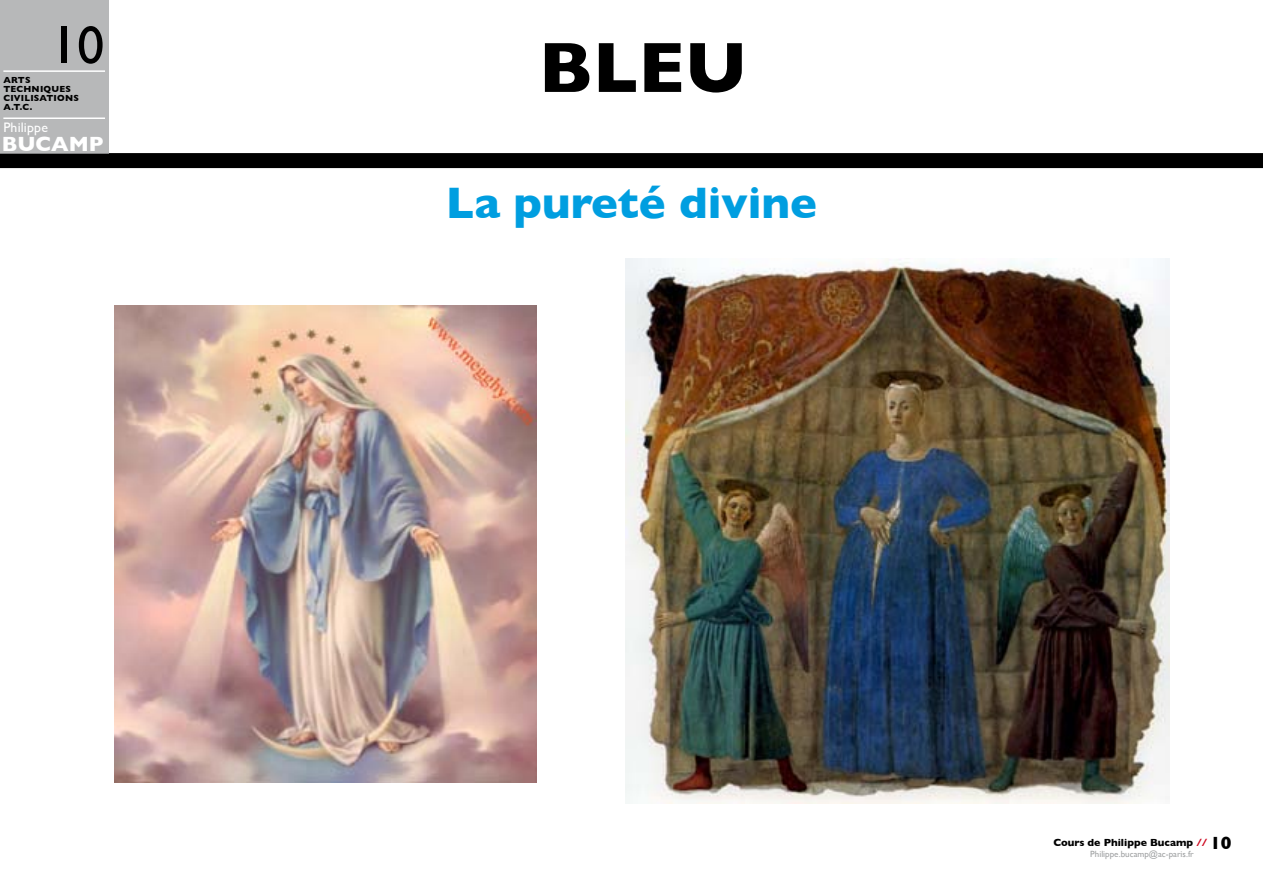
<style>
.page{position:relative;width:1263px;height:893px;background:#fff}
.page>*{position:absolute;margin:0;border:0;box-sizing:border-box;transform-origin:0 0}
.t1{font:700 72px "Gill Sans";color:#000}
.t2{font:54px "Gill Sans";color:#000}
.t3{font:700 45px "Gill Sans";color:#009ee0}
.t4{font:700 21px "Gill Sans";color:#fff}
.t5{font:13.8px "Gill Sans";letter-spacing:.015em;color:#fff}
.t6{font:700 10.5px "Gill Sans";color:#000}
.t7{font:700 9px/9px "Gill Sans";letter-spacing:.025em;color:#000}
.t8{font:9px "Gill Sans";color:#a0a2a3}
.s1{color:#cd071e}
.s2{font-size:18px}
</style>
<div class="page">
<div style="left:0;top:153px;width:1263px;height:15px;background:#000"></div>
<div style="left:0;top:0;width:108px;height:153px;background:#b7b8b9"></div>
<hr style="left:3px;top:70px;width:102px;height:2px;background:#fff">
<hr style="left:3px;top:117px;width:102px;height:2px;background:#fff">
<img style="left:115px;top:305px;width:421px;height:477px">
<img style="left:625px;top:258px;width:544px;height:545px">
<h2 class="t2" style="left:50px;top:13px;width:55px">10</h2>
<p class="t7" style="left:3px;top:75px;width:77px">ARTS<br>TECHNIQUES<br>CIVILISATIONS<br>A.T.C.</p>
<h3 class="t5" style="left:3px;top:119px;width:46px">Philippe</h3>
<h3 class="t4" style="left:2px;top:127px;width:103px">BUCAMP</h3>
<h1 class="t1" style="left:539px;top:10px;width:210px">BLEU</h1>
<h3 class="t3" style="left:446px;top:167px;width:373px">La pureté divine</h3>
<p class="t6" style="left:1053px;top:834px;width:180px">Cours de Philippe Bucamp <span class="s1">//</span> <span class="s2">10</span></p>
<p class="t8" style="left:1090px;top:848px;width:105px">Philippe.bucamp@ac-paris.fr</p>
</div>
